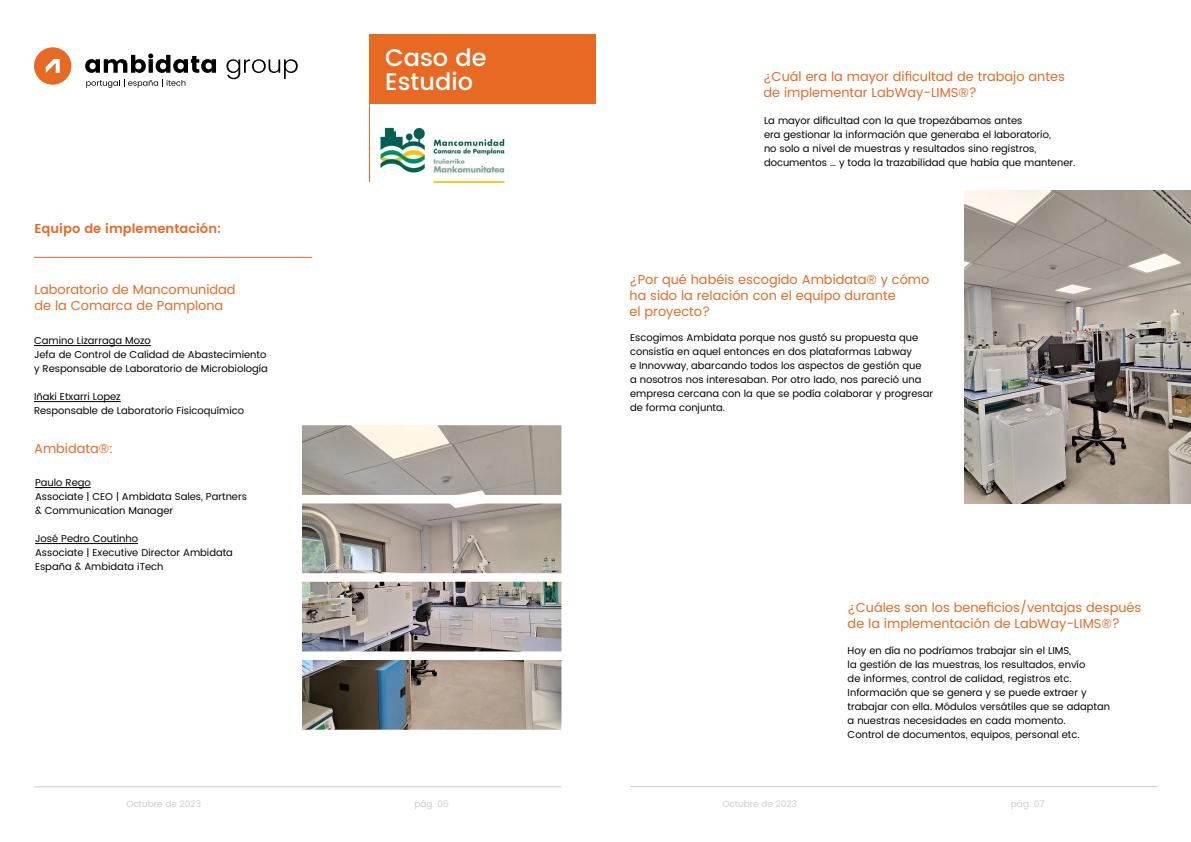
<style>
.page{position:relative;width:1191px;height:842px;background:#fff}
.page>*{position:absolute;margin:0;border:0;box-sizing:border-box;transform-origin:0 0}
.t1{font:500 24px/24px "Poppins";color:#fff}
.t2{font:13px/16px "Poppins";color:#e76924}
.t3{font:600 13px "Poppins";color:#e76924}
.t4{font:10px/14px "Poppins";color:#000}
.t5{font:9px "Poppins";color:#ccc}
</style>
<div class="page">
<hr style="left:34px;top:345px;width:117px;height:1px;background:#000">
<hr style="left:34px;top:401px;width:87px;height:1px;background:#000">
<hr style="left:35px;top:487px;width:56px;height:1px;background:#000">
<hr style="left:35px;top:543px;width:103px;height:1px;background:#000">
<svg style="left:85px;top:54px;width:131px;height:19px"></svg>
<svg style="left:226px;top:59px;width:72px;height:20px"></svg>
<svg style="left:86px;top:79px;width:99px;height:9px"></svg>
<svg style="left:34px;top:47px;width:37px;height:38px"></svg>
<hr style="left:34px;top:786px;width:527px;height:1px;background:#ccc">
<hr style="left:630px;top:786px;width:527px;height:1px;background:#ccc">
<img style="left:964px;top:190px;width:227px;height:313px">
<img style="left:302px;top:425px;width:259px;height:305px">
<div style="left:369px;top:34px;width:226px;height:70px;background:#e76924"></div>
<hr style="left:369px;top:34px;width:1px;height:148px;background:#e76924">
<hr style="left:34px;top:257px;width:278px;height:1px;background:#eb6923">
<img style="left:380px;top:127px;width:125px;height:57px">
<p class="t3" style="left:35px;top:219px;width:188px">Equipo de implementación:</p>
<p class="t2" style="left:35px;top:282px;width:203px">Laboratorio de Mancomunidad de la Comarca de Pamplona</p>
<p class="t4" style="left:34px;top:334px;width:118px">Camino Lizarraga Mozo</p>
<p class="t4" style="left:34px;top:348px;width:235px">Jefa de Control de Calidad de Abastecimiento y Responsable de Laboratorio de Microbiología</p>
<p class="t4" style="left:34px;top:390px;width:88px">Iñaki Etxarri Lopez</p>
<p class="t4" style="left:34px;top:404px;width:212px">Responsable de Laboratorio Fisicoquímico</p>
<p class="t2" style="left:34px;top:441px;width:81px">Ambidata®:</p>
<p class="t4" style="left:35px;top:476px;width:57px">Paulo Rego</p>
<p class="t4" style="left:35px;top:490px;width:213px">Associate | CEO | Ambidata Sales, Partners &amp; Communication Manager</p>
<p class="t4" style="left:35px;top:532px;width:105px">José Pedro Coutinho</p>
<p class="t4" style="left:35px;top:546px;width:199px">Associate | Executive Director Ambidata<br>España &amp; Ambidata iTech</p>
<p class="t1" style="left:385px;top:46px;width:103px">Caso de<br>Estudio</p>
<p class="t2" style="left:763px;top:68px;width:303px">¿Cuál era la mayor dificultad de trabajo antes de implementar LabWay-LIMS®?</p>
<p class="t4" style="left:764px;top:114px;width:313px">La mayor dificultad con la que tropezábamos antes<br>era gestionar la información que generaba el laboratorio,<br>no solo a nivel de muestras y resultados sino registros, documentos … y toda la trazabilidad que había que mantener.</p>
<p class="t2" style="left:629px;top:271px;width:301px">¿Por qué habéis escogido Ambidata® y cómo ha sido la relación con el equipo durante<br>el proyecto?</p>
<p class="t4" style="left:630px;top:331px;width:305px">Escogimos Ambidata porque nos gustó su propuesta que consistía en aquel entonces en dos plataformas Labway<br>e Innovway, abarcando todos los aspectos de gestión que<br>a nosotros nos interesaban. Por otro lado, nos pareció una empresa cercana con la que se podía colaborar y progresar de forma conjunta.</p>
<p class="t2" style="left:847px;top:600px;width:295px">¿Cuáles son los beneficios/ventajas después de la implementación de LabWay-LIMS®?</p>
<p class="t4" style="left:847px;top:643px;width:264px">Hoy en día no podríamos trabajar sin el LIMS,<br>la gestión de las muestras, los resultados, envío<br>de informes, control de calidad, registros etc.<br>Información que se genera y se puede extraer y trabajar con ella. Módulos versátiles que se adaptan a nuestras necesidades en cada momento.</p>
<p class="t4" style="left:847px;top:727px;width:234px">Control de documentos, equipos, personal etc.</p>
<p class="t5" style="left:126px;top:797px;width:76px">Octubre de 2023</p>
<p class="t5" style="left:414px;top:797px;width:36px">pág. 06</p>
<p class="t5" style="left:722px;top:797px;width:76px">Octubre de 2023</p>
<p class="t5" style="left:1011px;top:797px;width:35px">pág. 07</p>
</div>
